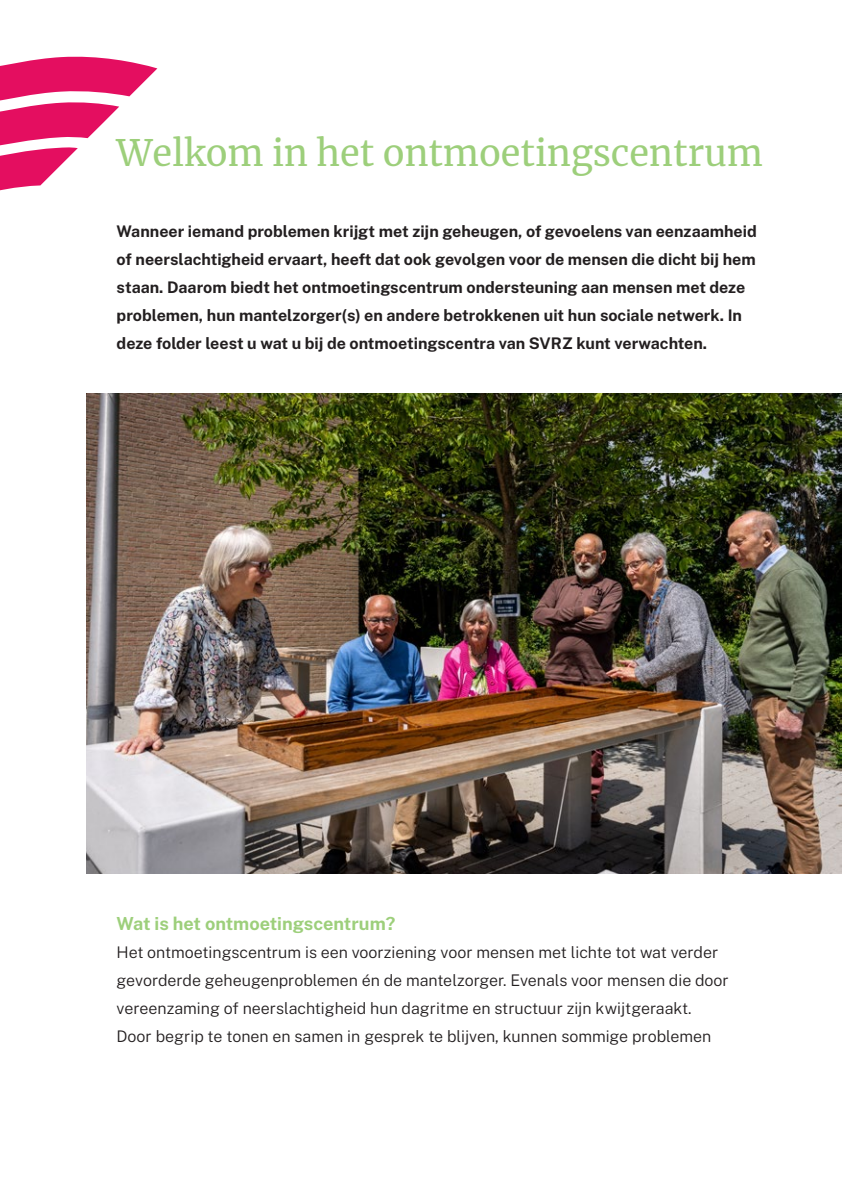
<style>
.page{position:relative;width:842px;height:1191px;background:#fff}
.page>*{position:absolute;margin:0;border:0;box-sizing:border-box;transform-origin:0 0}
.t1{font:36px "Merriweather";color:#9dcf7b}
.t2{font:700 18px "Public Sans";color:#9dcf7b}
.t3{font:700 16px/28px "Public Sans";color:#231f20}
.t4{font:300 16px/28px "Public Sans";color:#231f20}
</style>
<div class="page">
<svg style="left:0;top:56px;width:157px;height:135px"></svg>
<img style="left:86px;top:394px;width:756px;height:479px">
<h1 class="t1" style="left:117px;top:128px;width:648px">Welkom in het ontmoetingscentrum</h1>
<p class="t3" style="left:117px;top:217px;width:642px">Wanneer iemand problemen krijgt met zijn geheugen, of gevoelens van eenzaamheid of neerslachtigheid ervaart, heeft dat ook gevolgen voor de mensen die dicht bij hem staan. Daarom biedt het ontmoetingscentrum ondersteuning aan mensen met deze problemen, hun mantelzorger(s) en andere betrokkenen uit hun sociale netwerk. In deze folder leest u wat u bij de ontmoetingscentra van SVRZ kunt verwachten.</p>
<p class="t2" style="left:117px;top:911px;width:280px">Wat is het ontmoetingscentrum?</p>
<p class="t4" style="left:117px;top:938px;width:613px">Het ontmoetingscentrum is een voorziening voor mensen met lichte tot wat verder gevorderde geheugenproblemen én de mantelzorger. Evenals voor mensen die door vereenzaming of neerslachtigheid hun dagritme en structuur zijn kwijtgeraakt.<br>Door begrip te tonen en samen in gesprek te blijven, kunnen sommige problemen</p>
</div>
